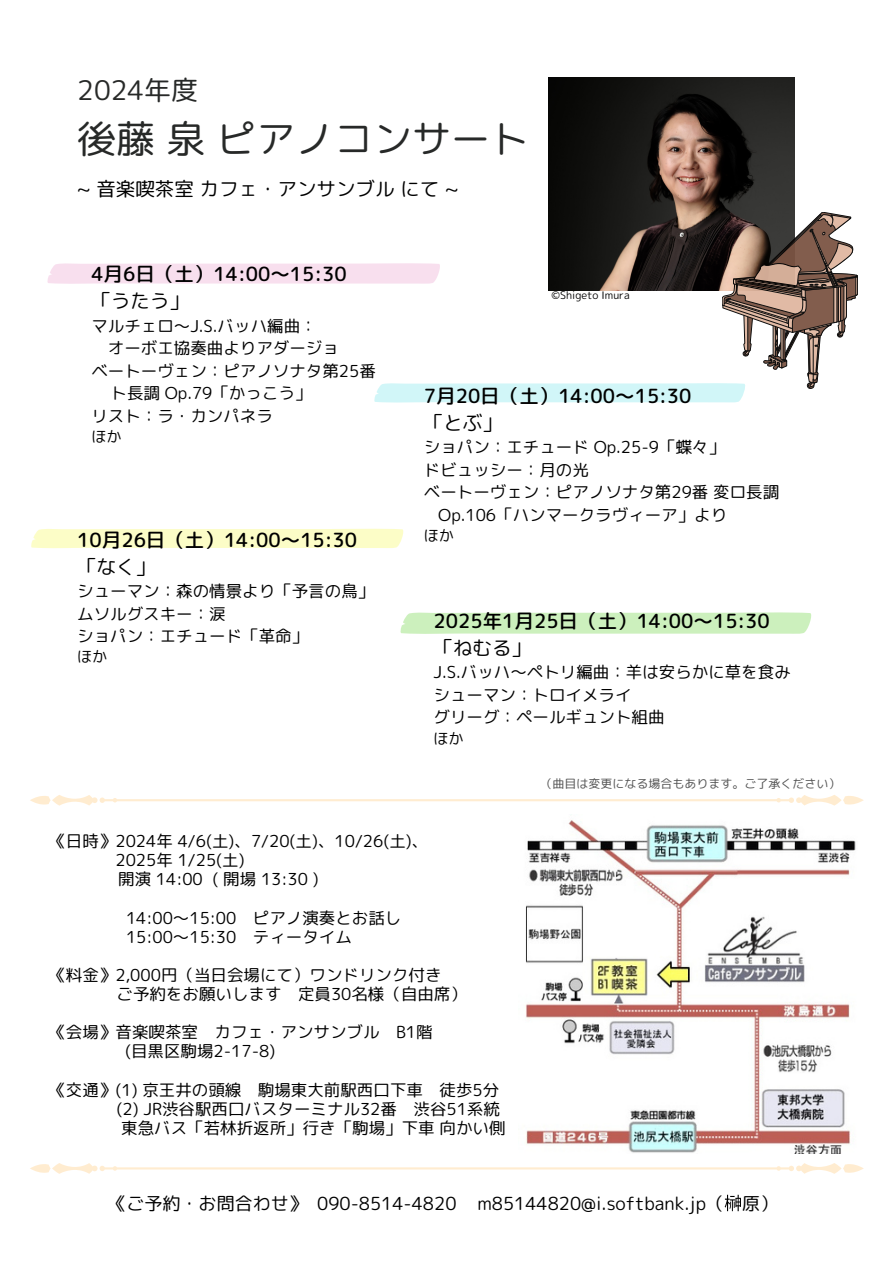
<style>
.page{position:relative;width:894px;height:1264px;background:#fff}
.page>*{position:absolute;margin:0;border:0;box-sizing:border-box;transform-origin:0 0}
.t1{font:39px "rounded mplus 1 p regular";color:#272928}
.t2{font:27px "rounded mplus 1 p regular";color:#272928}
.t3{font:19.5px "rounded mplus 1 p medium";color:#000}
.t4{font:19.5px "rounded mplus 1 p regular";color:#000}
.t5{font:18px "rounded mplus 1 p regular";color:#000}
.t6{font:16.5px/19.2px "rounded mplus 1 p regular";color:#000}
.t7{font:15px "rounded mplus 1 p regular";color:#000}
.t8{font:12px "rounded mplus 1 p regular";color:#545454}
.t9{font:10.5px "rounded mplus 1 p regular";color:#000}
</style>
<div class="page">
<img style="left:525px;top:820px;width:331px;height:333px">
<svg style="left:30px;top:795px;width:833px;height:10px"></svg>
<svg style="left:30px;top:1163px;width:833px;height:10px"></svg>
<img style="left:548px;top:78px;width:246px;height:134px">
<svg style="left:47px;top:212px;width:810px;height:191px"></svg>
<svg style="left:400px;top:612px;width:411px;height:22px"></svg>
<svg style="left:31px;top:528px;width:373px;height:20px"></svg>
<svg style="left:724px;top:1194px;width:16px;height:17px"></svg>
<h2 class="t2" style="left:77px;top:71px;width:122px">2024年度</h2>
<h1 class="t1" style="left:77px;top:111px;width:453px">後藤泉ピアノコンサート</h1>
<p class="t4" style="left:77px;top:175px;width:382px">~ 音楽喫茶室カフェ・アンサンブルにて ~</p>
<p class="t3" style="left:91px;top:260px;width:257px">4月6日（土）14:00〜15:30</p>
<p class="t4" style="left:91px;top:287px;width:99px">「うたう」</p>
<p class="t6" style="left:91px;top:316px;width:227px">マルチェロ〜J.S.バッハ編曲：</p>
<p class="t6" style="left:108px;top:338px;width:232px">オーボエ協奏曲よりアダージョ</p>
<p class="t6" style="left:91px;top:361px;width:286px">ベートーヴェン：ピアノソナタ第25番</p>
<p class="t6" style="left:110px;top:383px;width:202px">ト長調 Op.79「かっこう」</p>
<p class="t6" style="left:91px;top:406px;width:183px">リスト：ラ・カンパネラ</p>
<p class="t7" style="left:91px;top:426px;width:31px">ほか</p>
<p class="t3" style="left:77px;top:525px;width:281px">10月26日（土）14:00〜15:30</p>
<p class="t4" style="left:77px;top:552px;width:79px">「なく」</p>
<p class="t6" style="left:77px;top:579px;width:298px;line-height:22.5px">シューマン：森の情景より「予言の鳥」ムソルグスキー：涙<br>ショパン：エチュード「革命」</p>
<p class="t7" style="left:77px;top:646px;width:31px">ほか</p>
<p class="t9" style="left:551px;top:288px;width:80px">©Shigeto Imura</p>
<p class="t3" style="left:424px;top:381px;width:269px">7月20日（土）14:00〜15:30</p>
<p class="t4" style="left:424px;top:408px;width:79px">「とぶ」</p>
<p class="t6" style="left:424px;top:437px;width:302px">ショパン：エチュード Op.25-9「蝶々」</p>
<p class="t6" style="left:424px;top:460px;width:166px">ドビュッシー：月の光</p>
<p class="t6" style="left:424px;top:482px;width:356px">ベートーヴェン：ピアノソナタ第29番変ロ長調</p>
<p class="t6" style="left:438px;top:505px;width:290px">Op.106「ハンマークラヴィーア」より</p>
<p class="t7" style="left:424px;top:525px;width:31px">ほか</p>
<p class="t3" style="left:433px;top:606px;width:338px">2025年1月25日（土）14:00〜15:30</p>
<p class="t4" style="left:433px;top:633px;width:99px">「ねむる」</p>
<p class="t6" style="left:433px;top:661px;width:359px;line-height:22.5px">J.S.バッハ〜ペトリ編曲：羊は安らかに草を食みシューマン：トロイメライ<br>グリーグ：ペールギュント組曲</p>
<p class="t7" style="left:433px;top:727px;width:31px">ほか</p>
<p class="t8" style="left:540px;top:774px;width:302px">（曲目は変更になる場合もあります。ご了承ください）</p>
<p class="t6" style="left:115px;top:831px;width:314px;text-indent:-66px">《日時》2024年 4/6(土)、7/20(土)、10/26(土)、<br>2025年 1/25(土)<br>開演 14:00 ( 開場 13:30 )</p>
<p class="t6" style="left:126px;top:907px;width:277px">14:00〜15:00 ピアノ演奏とお話し<br>15:00〜15:30 ティータイム</p>
<p class="t6" style="left:116px;top:965px;width:352px;text-indent:-67px">《料金》2,000円（当日会場にて）ワンドリンク付き<br>ご予約をお願いします 定員30名様（自由席）</p>
<p class="t6" style="left:125px;top:1022px;width:309px;text-indent:-76px">《会場》音楽喫茶室 カフェ・アンサンブル B1階(目黒区駒場2-17-8)</p>
<p class="t6" style="left:116px;top:1079px;width:390px;text-indent:-67px">《交通》(1) 京王井の頭線 駒場東大前駅西口下車 徒歩5分(2) JR渋谷駅西口バスターミナル32番 渋谷51系統東急バス「若林折返所」行き「駒場」下車向かい側</p>
<p class="t5" style="left:108px;top:1190px;width:670px">《ご予約・お問合わせ》 090-8514-4820 m85144820@i.softbank.jp（ 原）</p>
</div>
